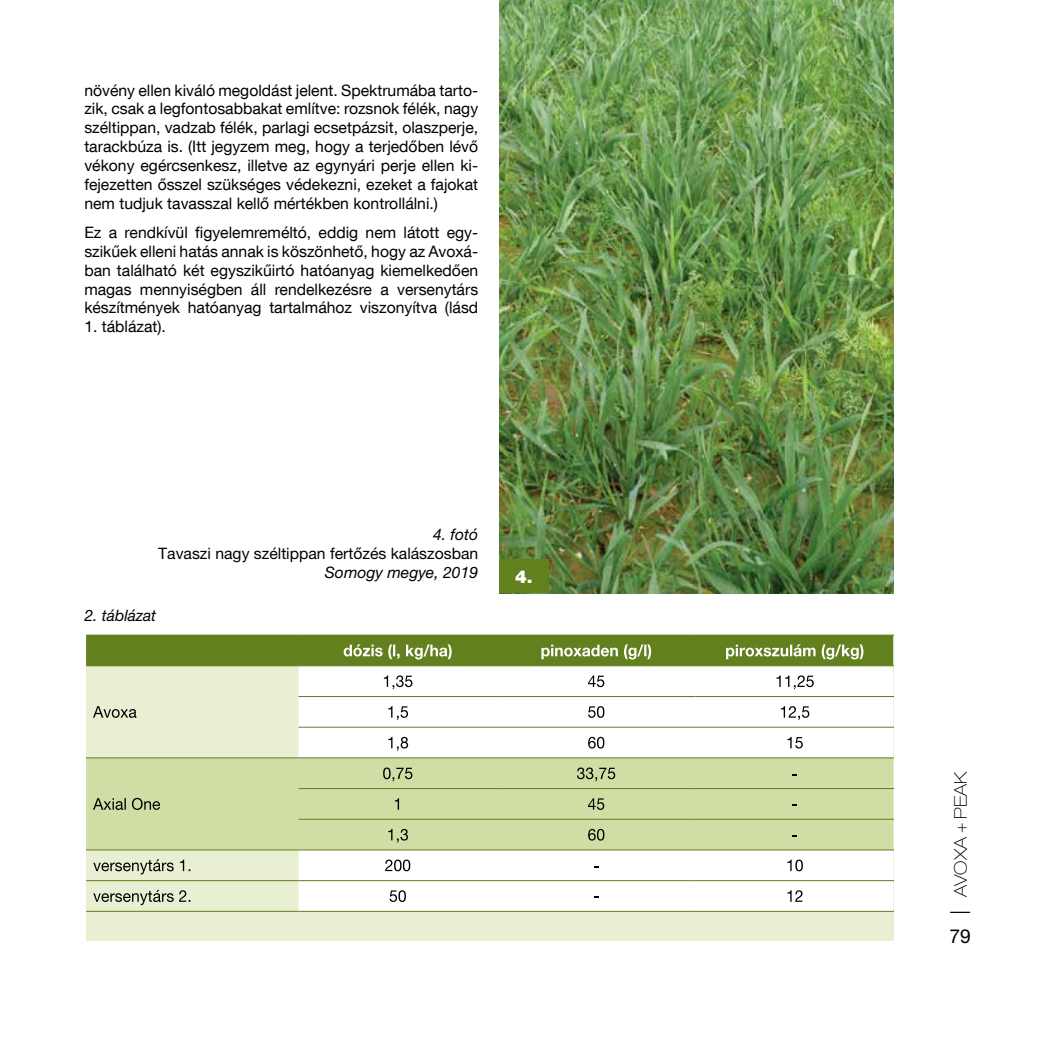
<style>
.page{position:relative;width:1042px;height:1042px;background:#fff}
.page>*{position:absolute;margin:0;border:0;box-sizing:border-box;transform-origin:0 0}
.t1{font:19.25px "Helvetica Neue LT Pro";color:#000}
.t2{font:100 expanded 17.5px "Helvetica Neue LT Pro";color:#000}
.t3{font:900 17.5px "Helvetica Neue LT Com";color:#fff}
.t4{font:15.75px/18.9px "Helvetica Neue LT Com";color:#000;text-align:justify}
.t5{font:15.75px "Helvetica Neue LT Pro";color:#000}
.t6{font:italic 15.75px "Helvetica Neue LT Pro";color:#000}
</style>
<div class="page">
<hr style="left:950px;top:911px;width:20px;height:2px;background:#000">
<img style="left:499px;top:0;width:394px;height:593px">
<div style="left:499px;top:560px;width:50px;height:33px;background:#62801e"></div>
<div style="left:86px;top:635px;width:807px;height:306px;background:#e9efd2"></div>
<div style="left:299px;top:666px;width:594px;height:244px;background:#fff"></div>
<div style="left:86px;top:758px;width:807px;height:91px;background:#d0dda5"></div>
<hr style="left:299px;top:696px;width:198px;height:1px;background:#62801e">
<hr style="left:497px;top:696px;width:198px;height:1px;background:#62801e">
<hr style="left:695px;top:696px;width:198px;height:1px;background:#62801e">
<hr style="left:299px;top:727px;width:198px;height:1px;background:#62801e">
<hr style="left:497px;top:727px;width:198px;height:1px;background:#62801e">
<hr style="left:695px;top:727px;width:198px;height:1px;background:#62801e">
<hr style="left:86px;top:757px;width:213px;height:1px;background:#62801e">
<hr style="left:299px;top:757px;width:198px;height:1px;background:#62801e">
<hr style="left:497px;top:757px;width:198px;height:1px;background:#62801e">
<hr style="left:695px;top:757px;width:198px;height:1px;background:#62801e">
<hr style="left:299px;top:788px;width:198px;height:1px;background:#62801e">
<hr style="left:497px;top:788px;width:198px;height:1px;background:#62801e">
<hr style="left:695px;top:788px;width:198px;height:1px;background:#62801e">
<hr style="left:299px;top:819px;width:198px;height:1px;background:#62801e">
<hr style="left:497px;top:819px;width:198px;height:1px;background:#62801e">
<hr style="left:695px;top:819px;width:198px;height:1px;background:#62801e">
<hr style="left:86px;top:849px;width:213px;height:1px;background:#62801e">
<hr style="left:299px;top:849px;width:198px;height:1px;background:#62801e">
<hr style="left:497px;top:849px;width:198px;height:1px;background:#62801e">
<hr style="left:695px;top:849px;width:198px;height:1px;background:#62801e">
<hr style="left:86px;top:880px;width:213px;height:1px;background:#62801e">
<hr style="left:299px;top:880px;width:198px;height:1px;background:#62801e">
<hr style="left:497px;top:880px;width:198px;height:1px;background:#62801e">
<hr style="left:695px;top:880px;width:198px;height:1px;background:#62801e">
<hr style="left:86px;top:911px;width:213px;height:1px;background:#62801e">
<hr style="left:299px;top:911px;width:198px;height:1px;background:#62801e">
<hr style="left:497px;top:911px;width:198px;height:1px;background:#62801e">
<hr style="left:695px;top:911px;width:198px;height:1px;background:#62801e">
<svg style="left:86px;top:635px;width:807px;height:31px;background:#6d892f"></svg>
<svg style="left:93px;top:706px;width:44px;height:12px"></svg>
<svg style="left:384px;top:675px;width:28px;height:14px"></svg>
<svg style="left:588px;top:675px;width:16px;height:12px"></svg>
<svg style="left:776px;top:675px;width:38px;height:14px"></svg>
<svg style="left:388px;top:706px;width:20px;height:14px"></svg>
<svg style="left:588px;top:706px;width:16px;height:12px"></svg>
<svg style="left:781px;top:706px;width:28px;height:14px"></svg>
<svg style="left:388px;top:737px;width:20px;height:14px"></svg>
<svg style="left:588px;top:737px;width:16px;height:11px"></svg>
<svg style="left:787px;top:737px;width:16px;height:11px"></svg>
<svg style="left:93px;top:798px;width:67px;height:12px"></svg>
<svg style="left:383px;top:767px;width:29px;height:14px"></svg>
<svg style="left:577px;top:767px;width:38px;height:14px"></svg>
<svg style="left:395px;top:798px;width:4px;height:12px"></svg>
<svg style="left:588px;top:798px;width:16px;height:12px"></svg>
<svg style="left:388px;top:829px;width:20px;height:14px"></svg>
<svg style="left:588px;top:829px;width:16px;height:11px"></svg>
<svg style="left:93px;top:859px;width:97px;height:15px"></svg>
<svg style="left:385px;top:859px;width:25px;height:12px"></svg>
<svg style="left:787px;top:859px;width:16px;height:12px"></svg>
<svg style="left:93px;top:890px;width:97px;height:15px"></svg>
<svg style="left:390px;top:890px;width:16px;height:12px"></svg>
<svg style="left:787px;top:890px;width:15px;height:12px"></svg>
<p class="t4" style="left:84px;top:80px;width:395px">növény ellen kiváló megoldást jelent. Spektrumába tarto&shy;zik, csak a legfontosabbakat említve: rozsnok félék, nagy széltippan, vadzab félék, parlagi ecsetpázsit, olaszperje, tarackbúza is. (Itt jegyzem meg, hogy a terjedőben lévő vékony egércsenkesz, illetve az egynyári perje ellen ki&shy;fejezetten ősszel szükséges védekezni, ezeket a fajokat nem tudjuk tavasszal kellő mértékben kontrollálni.)</p>
<p class="t4" style="left:84px;top:222px;width:395px">Ez a rendkívül figyelemreméltó, eddig nem látott egy&shy;szikűek elleni hatás annak is köszönhető, hogy az Avoxá&shy;ban található két egyszikűirtó hatóanyag kiemelkedően magas mennyiségben áll rendelkezésre a versenytárs készítmények hatóanyag tartalmához viszonyítva (lásd</p>
<p class="t4" style="left:84px;top:317px;width:83px">1. táblázat).</p>
<p class="t6" style="left:433px;top:524px;width:47px">4. fotó</p>
<p class="t5" style="left:158px;top:543px;width:321px">Tavaszi nagy széltippan fertőzés kalászosban</p>
<p class="t6" style="left:325px;top:562px;width:155px">Somogy megye, 2019</p>
<p class="t3" style="left:515px;top:566px;width:19px">4.</p>
<p class="t6" style="left:84px;top:605px;width:73px">2. táblázat</p>
<p class="t2" style="left:950px;top:897px;width:128px;rotate:-90deg">Avoxa + Peak</p>
<p class="t1" style="left:949px;top:924px;width:23px">79</p>
</div>
